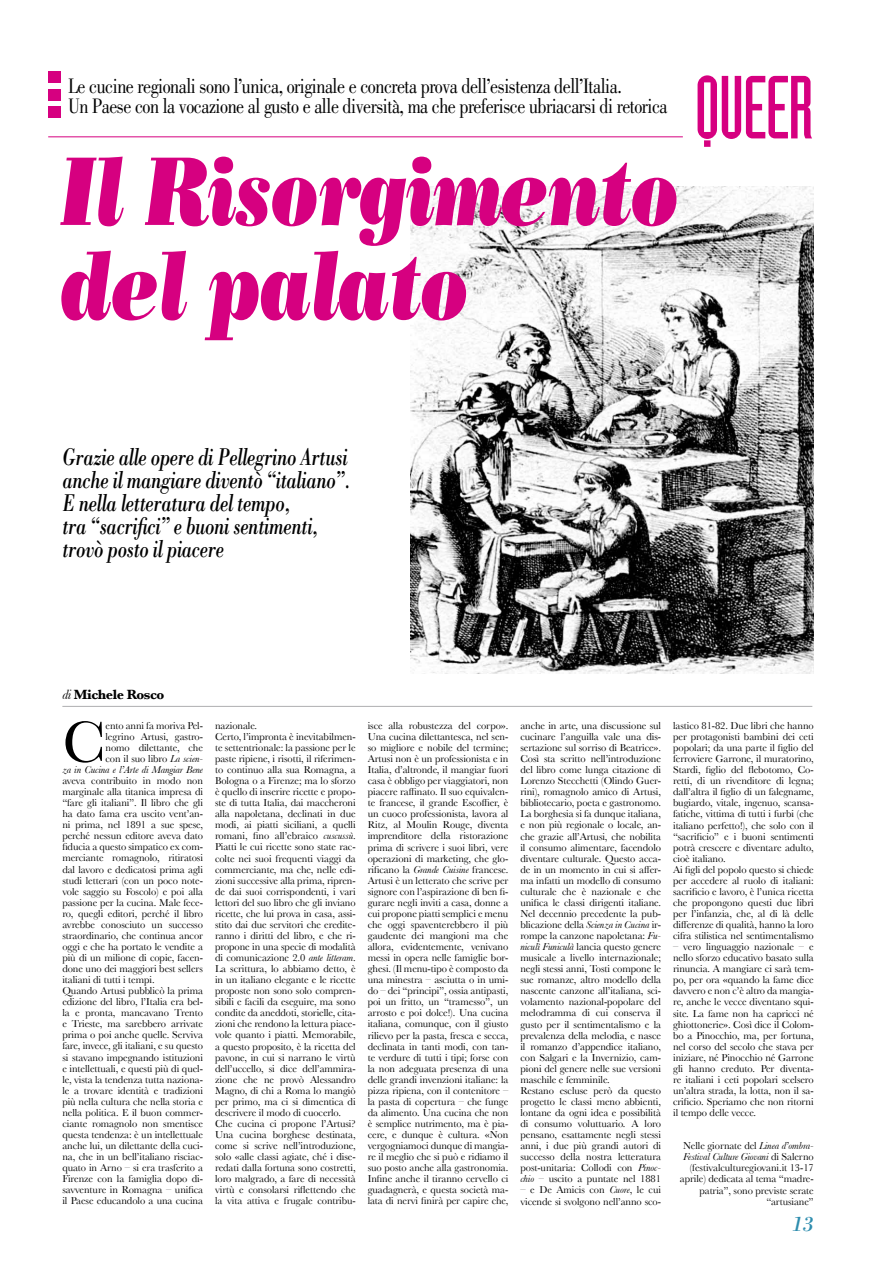
<style>
.page{position:relative;width:879px;height:1276px;background:#fff}
.page>*{position:absolute;margin:0;border:0;box-sizing:border-box;transform-origin:0 0}
.t1{font:italic 97px/94.1px "Bodoni Std Poster";letter-spacing:-.02em;color:#d60080;scale:.75 1}
.t2{font:87.6px "Industria LT Std Solid";letter-spacing:-.02em;color:#d60080}
.t3{font:60.6px "Baskerville";color:#000}
.t4{font:italic 25px/23px "Bodoni Std";letter-spacing:-.02em;color:#000;scale:.75 1}
.t5{font:italic 22px "Bodoni Std";color:#2e8dae}
.t6{font:21.6px/20px "Bodoni Std";letter-spacing:-.025em;color:#000;scale:.83 1}
.t7{font:700 14px "Baskerville";letter-spacing:-.03em;color:#000}
.t8{font:10.5px/11.1px "Baskerville";letter-spacing:-.005em;color:#000}
.s1{font-weight:400;font-style:italic}
.s2{font-style:italic}
</style>
<div class="page">
<img style="left:411px;top:187px;width:403px;height:486px">
<hr style="left:48px;top:136px;width:635px;height:1px;background:#d60080">
<div style="left:48px;top:72px;width:12px;height:11px;background:#d60080"></div>
<div style="left:48px;top:89px;width:12px;height:12px;background:#d60080"></div>
<div style="left:48px;top:106px;width:12px;height:12px;background:#d60080"></div>
<hr style="left:62px;top:706px;width:750px;height:1px;background:#77787b">
<h3 class="t6" style="left:68px;top:76px;width:724px">Le cucine regionali sono l’unica, originale e concreta prova dell’esistenza dell’Italia.<br>Un Paese con la vocazione al gusto e alle diversità, ma che preferisce ubriacarsi di retorica</h3>
<h1 class="t1" style="left:60px;top:144px;width:826px">Il Risorgimento del palato</h1>
<h2 class="t2" style="left:694px;top:60px;width:121px">QUEER</h2>
<h3 class="t4" style="left:62px;top:445px;width:386px">Grazie alle opere di Pellegrino Artusi anche il mangiare diventò “italiano”.<br>E nella letteratura del tempo,<br>tra “sacrifici” e buoni sentimenti, trovò posto il piacere</h3>
<h3 class="t7" style="left:62px;top:686px;width:104px"><span class="s1">di</span> Michele Rosco</h3>
<h3 class="t3" style="left:62px;top:706px;width:45px">C</h3>
<p class="t8" style="left:62px;top:719px;width:142px;text-align:right">ento anni fa moriva Pel-<br>legrino Artusi, gastro-<br>nomo dilettante, che<br>con il suo libro <span class="s2">La scien-<br>za in Cucina e l’Arte di Mangiar Bene</span></p>
<p class="t8" style="left:62px;top:775px;width:142px">aveva contribuito in modo non marginale alla titanica impresa di “fare gli italiani”. Il libro che gli ha dato fama era uscito vent’an&shy;ni prima, nel 1891 a sue spese, perché nessun editore aveva dato fiducia a questo simpatico ex com&shy;merciante romagnolo, ritiratosi dal lavoro e dedicatosi prima agli studi letterari (con un poco note&shy;vole saggio su Foscolo) e poi alla passione per la cucina. Male fece&shy;ro, quegli editori, perché il libro avrebbe conosciuto un successo straordinario, che continua ancor oggi e che ha portato le vendite a più di un milione di copie, facen&shy;done uno dei maggiori best sellers italiani di tutti i tempi.<br>Quando Artusi pubblicò la prima edizione del libro, l’Italia era bel&shy;la e pronta, mancavano Trento e Trieste, ma sarebbero arrivate prima o poi anche quelle. Serviva fare, invece, gli italiani, e su questo si stavano impegnando istituzioni e intellettuali, e questi più di quel&shy;le, vista la tendenza tutta naziona&shy;le a trovare identità e tradizioni più nella cultura che nella storia e nella politica. E il buon commer&shy;ciante romagnolo non smentisce questa tendenza: è un intellettuale anche lui, un dilettante della cuci&shy;na, che in un bell’italiano risciac&shy;quato in Arno – si era trasferito a Firenze con la famiglia dopo di&shy;savventure in Romagna – unifica il Paese educandolo a una cucina</p>
<p class="t8" style="left:215px;top:720px;width:142px">nazionale.<br>Certo, l’impronta è inevitabilmen&shy;te settentrionale: la passione per le paste ripiene, i risotti, il riferimen&shy;to continuo alla sua Romagna, a Bologna o a Firenze; ma lo sforzo è quello di inserire ricette e propo&shy;ste di tutta Italia, dai maccheroni alla napoletana, declinati in due modi, ai piatti siciliani, a quelli romani, fino all’ebraico <span class="s2">cuscussù</span>.<br>Piatti le cui ricette sono state rac&shy;colte nei suoi frequenti viaggi da commerciante, ma che, nelle edi&shy;zioni successive alla prima, ripren&shy;de dai suoi corrispondenti, i vari lettori del suo libro che gli inviano ricette, che lui prova in casa, assi&shy;stito dai due servitori che eredite&shy;ranno i diritti del libro, e che ri&shy;propone in una specie di modalità di comunicazione 2.0 <span class="s2">ante litteram</span>.<br>La scrittura, lo abbiamo detto, è in un italiano elegante e le ricette proposte non sono solo compren&shy;sibili e facili da eseguire, ma sono condite da aneddoti, storielle, cita&shy;zioni che rendono la lettura piace&shy;vole quanto i piatti. Memorabile, a questo proposito, è la ricetta del pavone, in cui si narrano le virtù dell’uccello, si dice dell’ammira&shy;zione che ne provò Alessandro Magno, di chi a Roma lo mangiò per primo, ma ci si dimentica di descrivere il modo di cuocerlo.<br>Che cucina ci propone l’Artusi?<br>Una cucina borghese destinata, come si scrive nell’introduzione, solo «alle classi agiate, ché i dise&shy;redati dalla fortuna sono costretti, loro malgrado, a fare di necessità virtù e consolarsi riflettendo che la vita attiva e frugale contribu-</p>
<p class="t8" style="left:368px;top:720px;width:142px;text-align:justify">isce alla robustezza del corpo».<br>Una cucina dilettantesca, nel sen&shy;so migliore e nobile del termine; Artusi non è un professionista e in Italia, d’altronde, il mangiar fuori casa è obbligo per viaggiatori, non piacere raffinato. Il suo equivalen&shy;te francese, il grande Escoffier, è un cuoco professionista, lavora al Ritz, al Moulin Rouge, diventa imprenditore della ristorazione prima di scrivere i suoi libri, vere operazioni di marketing, che glo&shy;rificano la <span class="s2">Grande Cuisine</span> francese.<br>Artusi è un letterato che scrive per signore con l’aspirazione di ben fi&shy;gurare negli inviti a casa, donne a cui propone piatti semplici e menu che oggi spaventerebbero il più gaudente dei mangioni ma che allora, evidentemente, venivano messi in opera nelle famiglie bor&shy;ghesi. (Il menu-tipo è composto da una minestra – asciutta o in umi&shy;do – dei “principi”, ossia antipasti, poi un fritto, un “tramesso”, un arrosto e poi dolce!). Una cucina italiana, comunque, con il giusto rilievo per la pasta, fresca e secca, declinata in tanti modi, con tan&shy;te verdure di tutti i tipi; forse con la non adeguata presenza di una delle grandi invenzioni italiane: la pizza ripiena, con il contenitore – la pasta di copertura – che funge da alimento. Una cucina che non è semplice nutrimento, ma è pia&shy;cere, e dunque è cultura. «Non vergogniamoci dunque di mangia&shy;re il meglio che si può e ridiamo il suo posto anche alla gastronomia.<br>Infine anche il tiranno cervello ci guadagnerà, e questa società ma&shy;lata di nervi finirà per capire che,</p>
<p class="t8" style="left:520px;top:720px;width:142px">anche in arte, una discussione sul cucinare l’anguilla vale una dis&shy;sertazione sul sorriso di Beatrice».<br>Così sta scritto nell’introduzione del libro come lunga citazione di Lorenzo Stecchetti (Olindo Guer&shy;rini), romagnolo amico di Artusi, bibliotecario, poeta e gastronomo.<br>La borghesia si fa dunque italiana, e non più regionale o locale, an&shy;che grazie all’Artusi, che nobilita il consumo alimentare, facendolo diventare culturale. Questo acca&shy;de in un momento in cui si affer&shy;ma infatti un modello di consumo culturale che è nazionale e che unifica le classi dirigenti italiane.<br>Nel decennio precedente la pub&shy;blicazione della <span class="s2">Scienza in Cucina</span> ir&shy;rompe la canzone napoletana: <span class="s2">Fu&shy;niculì Funiculà</span> lancia questo genere musicale a livello internazionale; negli stessi anni, Tosti compone le sue romanze, altro modello della nascente canzone all’italiana, sci&shy;volamento nazional-popolare del melodramma di cui conserva il gusto per il sentimentalismo e la prevalenza della melodia, e nasce il romanzo d’appendice italiano, con Salgari e la Invernizio, cam&shy;pioni del genere nelle sue versioni maschile e femminile.<br>Restano escluse però da questo progetto le classi meno abbienti, lontane da ogni idea e possibilità di consumo voluttuario. A loro pensano, esattamente negli stessi anni, i due più grandi autori di successo della nostra letteratura post-unitaria: Collodi con <span class="s2">Pinoc&shy;chio</span> – uscito a puntate nel 1881</p>
<p class="t8" style="left:520px;top:1184px;width:142px">– e De Amicis con <span class="s2">Cuore</span>, le cui vicende si svolgono nell’anno sco-</p>
<p class="t8" style="left:673px;top:720px;width:142px">lastico 81-82. Due libri che hanno per protagonisti bambini dei ceti popolari; da una parte il figlio del ferroviere Garrone, il muratorino, Stardi, figlio del flebotomo, Co&shy;retti, di un rivenditore di legna; dall’altra il figlio di un falegname, bugiardo, vitale, ingenuo, scansa&shy;fatiche, vittima di tutti i furbi (che italiano perfetto!), che solo con il “sacrificio” e i buoni sentimenti potrà crescere e diventare adulto, cioè italiano.<br>Ai figli del popolo questo si chiede per accedere al ruolo di italiani: sacrificio e lavoro, è l’unica ricetta che propongono questi due libri per l’infanzia, che, al di là delle differenze di qualità, hanno la loro cifra stilistica nel sentimentalismo</p>
<p class="t8" style="left:673px;top:941px;width:142px;text-align:justify">– vero linguaggio nazionale – e nello sforzo educativo basato sulla rinuncia. A mangiare ci sarà tem&shy;po, per ora «quando la fame dice davvero e non c’è altro da mangia&shy;re, anche le vecce diventano squi&shy;site. La fame non ha capricci né ghiottonerie». Così dice il Colom&shy;bo a Pinocchio, ma, per fortuna, nel corso del secolo che stava per iniziare, né Pinocchio né Garrone gli hanno creduto. Per diventa&shy;re italiani i ceti popolari scelsero un’altra strada, la lotta, non il sa&shy;crificio. Speriamo che non ritorni il tempo delle vecce.</p>
<p class="t8" style="left:680px;top:1140px;width:135px;text-align:right">Nelle giornate del <span class="s2">Linea d’ombra-<br>Festival Culture Giovani</span> di Salerno (festivalculturegiovani.it 13-17 aprile) dedicata al tema “madre&shy;patria”, sono previste serate “artusiane”</p>
<h3 class="t5" style="left:792px;top:1210px;width:23px">13</h3>
</div>
